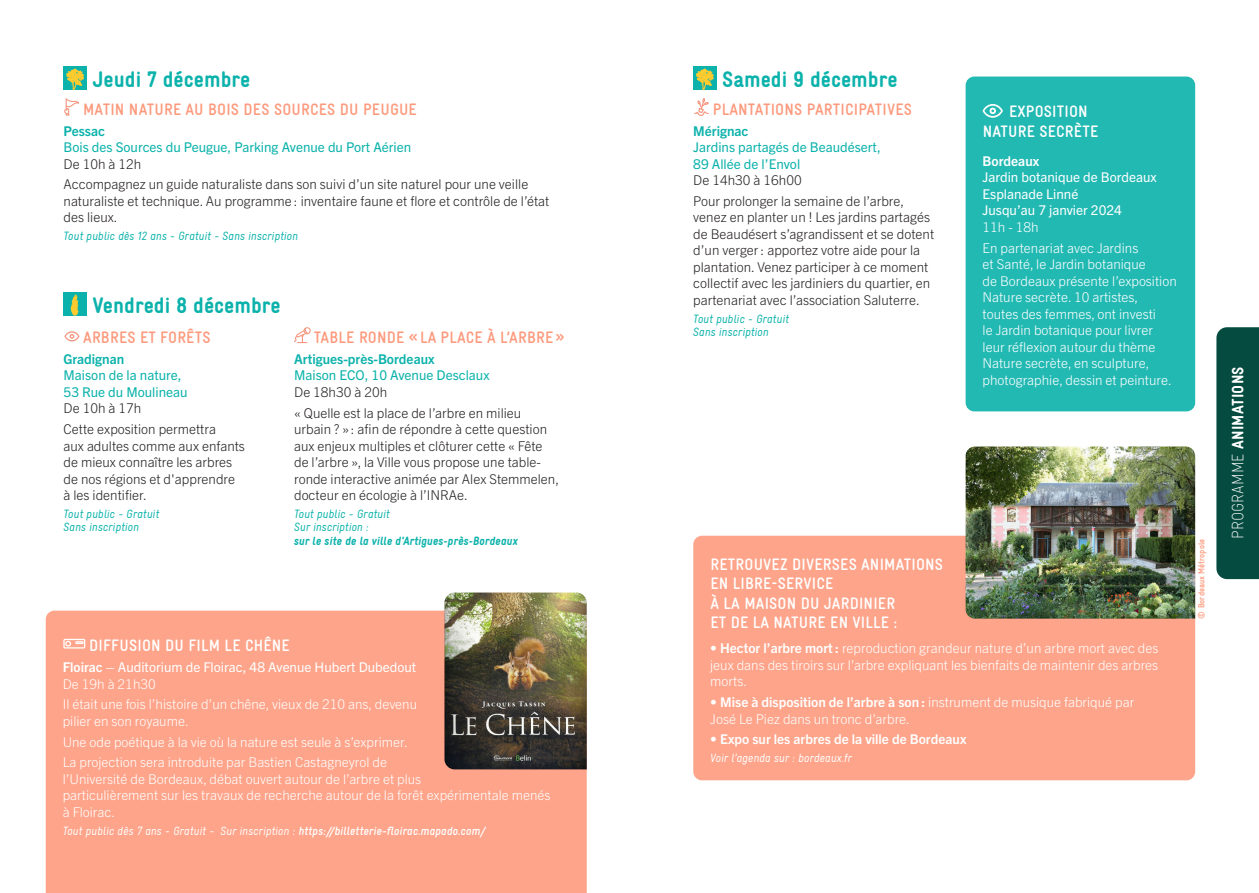
<style>
.page{position:relative;width:1259px;height:893px;background:#fff}
.page>*{position:absolute;margin:0;border:0;box-sizing:border-box;transform-origin:0 0}
.Date{font:900 condensed 22.5px "Gravur LL";color:#0bb2ab}
.Nom_événement{font:700 condensed 16.5px/19.5px "Gravur LL";letter-spacing:.01em;color:#fff}
.Nom_événement-2{font:700 condensed 16.5px "Gravur LL";letter-spacing:.01em;color:#fd9a7d}
.Horaires{font:700 condensed 16.5px "Gravur LL";letter-spacing:.01em;color:#fd9a7d}
.Nom_événement-3{font:900 condensed 16.5px "Gravur LL";letter-spacing:.01em;color:#fff}
.Horaires-2{font:300 13.5px/16.5px "Trade Gothic Next LT Pro";color:#231f20}
.Horaires-3{font:300 13.5px/16.5px "Trade Gothic Next LT Pro";color:#fff}
.Texte_courant{font:300 13.5px/16.5px "Trade Gothic Next LT Pro";color:#fff}
.Lieu_événement{font:13.5px/16.5px "Trade Gothic Next LT Pro";color:#0bb2ab}
.Lieu_événement-2{font:13.5px/16.5px "Trade Gothic Next LT Pro";color:#fff}
.Horaires-4{font:700 13.5px "Trade Gothic Next LT Pro";color:#fff}
._8_pt{font:italic condensed 12px "Gravur LL";color:#0bb2ab}
._8_pt-2{font:italic condensed 12px "Gravur LL";color:#fff}
._8_pt-3{font:italic 900 condensed 12px/13.5px "Gravur LL";color:#0bb2ab}
.Nom_événement-4{font:700 9px "Gravur Condensed Pro";color:#fd9a7d}
.s1{font-weight:700}
.s2{font-weight:400}
.s3{font-weight:300}
</style>
<div class="page">
<div style="left:693px;top:67px;width:23px;height:23px;background:#0bb2ab"></div>
<svg style="left:695px;top:68px;width:19px;height:22px"></svg>
<svg style="left:694px;top:99px;width:15px;height:17px"></svg>
<div style="left:693px;top:536px;width:502px;height:244px;background:#fda48a;border-radius:9px"></div>
<div style="left:965px;top:77px;width:230px;height:334px;background:#23b9b3;border-radius:9px"></div>
<svg style="left:982px;top:104px;width:21px;height:14px"></svg>
<div style="left:1216px;top:327px;width:43px;height:252px;background:#054b40"></div>
<img style="left:965px;top:446px;width:230px;height:173px">
<div style="left:64px;top:67px;width:23px;height:23px;background:#0bb2ab"></div>
<svg style="left:66px;top:68px;width:18px;height:22px"></svg>
<svg style="left:64px;top:98px;width:15px;height:18px"></svg>
<div style="left:46px;top:611px;width:541px;height:282px;background:#fda48a"></div>
<svg style="left:63px;top:639px;width:22px;height:9px"></svg>
<img style="left:444px;top:592px;width:143px;height:177px">
<div style="left:64px;top:293px;width:23px;height:23px;background:#0bb2ab"></div>
<svg style="left:70px;top:294px;width:9px;height:22px"></svg>
<svg style="left:64px;top:331px;width:15px;height:10px"></svg>
<svg style="left:294px;top:327px;width:16px;height:16px"></svg>
<p class="Date" style="left:92px;top:64px;width:159px">Jeudi 7 décembre</p>
<p class="Horaires" style="left:83px;top:98px;width:335px">MATIN NATURE AU BOIS DES SOURCES DU PEUGUE</p>
<p class="Lieu_événement" style="left:64px;top:121px;width:349px"><span class="s1">Pessac<br></span>Bois des Sources du Peugue, Parking Avenue du Port Aérien</p>
<p class="Horaires-2" style="left:64px;top:155px;width:79px">De 10h à 12h</p>
<p class="Horaires-2" style="left:64px;top:175px;width:487px">Accompagnez un guide naturaliste dans son suivi d’un site naturel pour une veille naturaliste et technique. Au programme : inventaire faune et flore et contrôle de l’état des lieux.</p>
<p class="_8_pt" style="left:64px;top:228px;width:236px">Tout public dès 12 ans - Gratuit - Sans inscription</p>
<p class="Date" style="left:92px;top:289px;width:190px">Vendredi 8 décembre</p>
<p class="Horaires" style="left:83px;top:326px;width:129px">ARBRES ET FORÊTS</p>
<p class="Lieu_événement" style="left:64px;top:350px;width:125px"><span class="s1">Gradignan<br></span>Maison de la nature,<br>53 Rue du Moulineau</p>
<p class="Horaires-2" style="left:64px;top:399px;width:79px">De 10h à 17h</p>
<p class="Horaires-2" style="left:64px;top:420px;width:183px">Cette exposition permettra<br>aux adultes comme aux enfants de mieux connaître les arbres de nos régions et d'apprendre à les identifier.</p>
<p class="_8_pt" style="left:64px;top:506px;width:97px">Tout public - Gratuit</p>
<p class="_8_pt" style="left:64px;top:520px;width:77px">Sans inscription</p>
<p class="Nom_événement-2" style="left:314px;top:326px;width:252px">TABLE RONDE «LA PLACE À L’ARBRE»</p>
<p class="Lieu_événement" style="left:294px;top:350px;width:197px"><span class="s1">Artigues-près-Bordeaux<br></span>Maison ECO, 10 Avenue Desclaux</p>
<p class="Horaires-2" style="left:294px;top:383px;width:95px">De 18h30 à 20h</p>
<p class="Horaires-2" style="left:294px;top:404px;width:266px">« Quelle est la place de l’arbre en milieu urbain ? » : afin de répondre à cette question aux enjeux multiples et clôturer cette « Fête de l’arbre », la Ville vous propose une table&shy;ronde interactive animée par Alex Stemmelen, docteur en écologie à l’INRAe.</p>
<p class="_8_pt" style="left:294px;top:506px;width:97px">Tout public - Gratuit</p>
<p class="_8_pt-3" style="left:294px;top:520px;width:225px"><span class="s2">Sur inscription :<br></span>sur le site de la ville d'Artigues-près-Bordeaux</p>
<p class="Nom_événement" style="left:89px;top:635px;width:202px">DIFFUSION DU FILM LE CHÊNE</p>
<p class="Lieu_événement-2" style="left:63px;top:658px;width:355px"><span class="s1">Floirac</span> – Auditorium de Floirac, 48 Avenue Hubert Dubedout</p>
<p class="Horaires-3" style="left:63px;top:674px;width:95px">De 19h à 21h30</p>
<p class="Horaires-3" style="left:63px;top:695px;width:356px">Il était une fois l’histoire d’un chêne, vieux de 210 ans, devenu pilier en son royaume.</p>
<p class="Horaires-3" style="left:63px;top:732px;width:347px">Une ode poétique à la vie où la nature est seule à s’exprimer.</p>
<p class="Horaires-3" style="left:63px;top:753px;width:489px">La projection sera introduite par Bastien Castagneyrol de<br>l’Université de Bordeaux, débat ouvert autour de l’arbre et plus<br>particulièrement sur les travaux de recherche autour de la forêt expérimentale menés à Floirac.</p>
<p class="_8_pt-2" style="left:63px;top:823px;width:424px">Tout public dès 7 ans - Gratuit - Sur inscription : <span class="s1">https://billetterie-floirac.mapado.com/</span></p>
<p class="Date" style="left:722px;top:64px;width:177px">Samedi 9 décembre</p>
<p class="Nom_événement-2" style="left:713px;top:98px;width:201px">PLANTATIONS PARTICIPATIVES</p>
<p class="Lieu_événement" style="left:693px;top:121px;width:189px"><span class="s1">Mérignac<br></span>Jardins partagés de Beaudésert,<br>89 Allée de l’Envol</p>
<p class="Horaires-2" style="left:693px;top:171px;width:110px">De 14h30 à 16h00</p>
<p class="Horaires-2" style="left:693px;top:192px;width:242px">Pour prolonger la semaine de l’arbre, venez en planter un ! Les jardins partagés de Beaudésert s’agrandissent et se dotent d’un verger : apportez votre aide pour la plantation. Venez participer à ce moment collectif avec les jardiniers du quartier, en partenariat avec l’association Saluterre.</p>
<p class="_8_pt" style="left:693px;top:311px;width:97px">Tout public - Gratuit</p>
<p class="_8_pt" style="left:693px;top:324px;width:77px">Sans inscription</p>
<p class="Nom_événement" style="left:982px;top:101px;width:117px;text-indent:26px">EXPOSITION<br>NATURE SECRÈTE</p>
<p class="Lieu_événement-2" style="left:982px;top:152px;width:176px"><span class="s1">Bordeaux<br></span>Jardin botanique de Bordeaux<br>Esplanade Linné</p>
<p class="Lieu_événement-2" style="left:982px;top:201px;width:141px">Jusqu’au 7 janvier 2024</p>
<p class="Horaires-3" style="left:982px;top:218px;width:57px">11h - 18h</p>
<p class="Texte_courant" style="left:982px;top:239px;width:196px">En partenariat avec Jardins<br>et Santé, le Jardin botanique<br>de Bordeaux présente l’exposition<br>Nature secrète. 10 artistes, toutes des femmes, ont investi<br>le Jardin botanique pour livrer leur réflexion autour du thème<br>Nature secrète, en sculpture, photographie, dessin et peinture.</p>
<p class="Nom_événement" style="left:710px;top:554px;width:234px">RETROUVEZ DIVERSES ANIMATIONS<br>EN LIBRE-SERVICE<br>À LA MAISON DU JARDINIER<br>ET DE LA NATURE EN VILLE :</p>
<p class="Horaires-3" style="left:710px;top:639px;width:450px;text-align:justify">• <span class="s1">Hector l’arbre mort :</span> reproduction grandeur nature d’un arbre mort avec des jeux dans des tiroirs sur l’arbre expliquant les bienfaits de maintenir des arbres morts.</p>
<p class="Horaires-3" style="left:710px;top:693px;width:425px"><span class="s1">• Mise à disposition de l’arbre à son :</span> instrument de musique fabriqué par<br>José Le Piez dans un tronc d’arbre.</p>
<p class="Horaires-4" style="left:710px;top:730px;width:258px"><span class="s3">•</span> Expo sur les arbres de la ville de Bordeaux</p>
<p class="_8_pt-2" style="left:710px;top:750px;width:144px">Voir l’agenda sur : bordeaux.fr</p>
<p class="Nom_événement-4" style="left:1196px;top:619px;width:81px;rotate:-90deg">© Bordeaux Métropole</p>
<p class="Nom_événement-3" style="left:1226px;top:539px;width:174px;rotate:-90deg"><span class="s3">PROGRAMME</span> ANIMATIONS</p>
</div>
